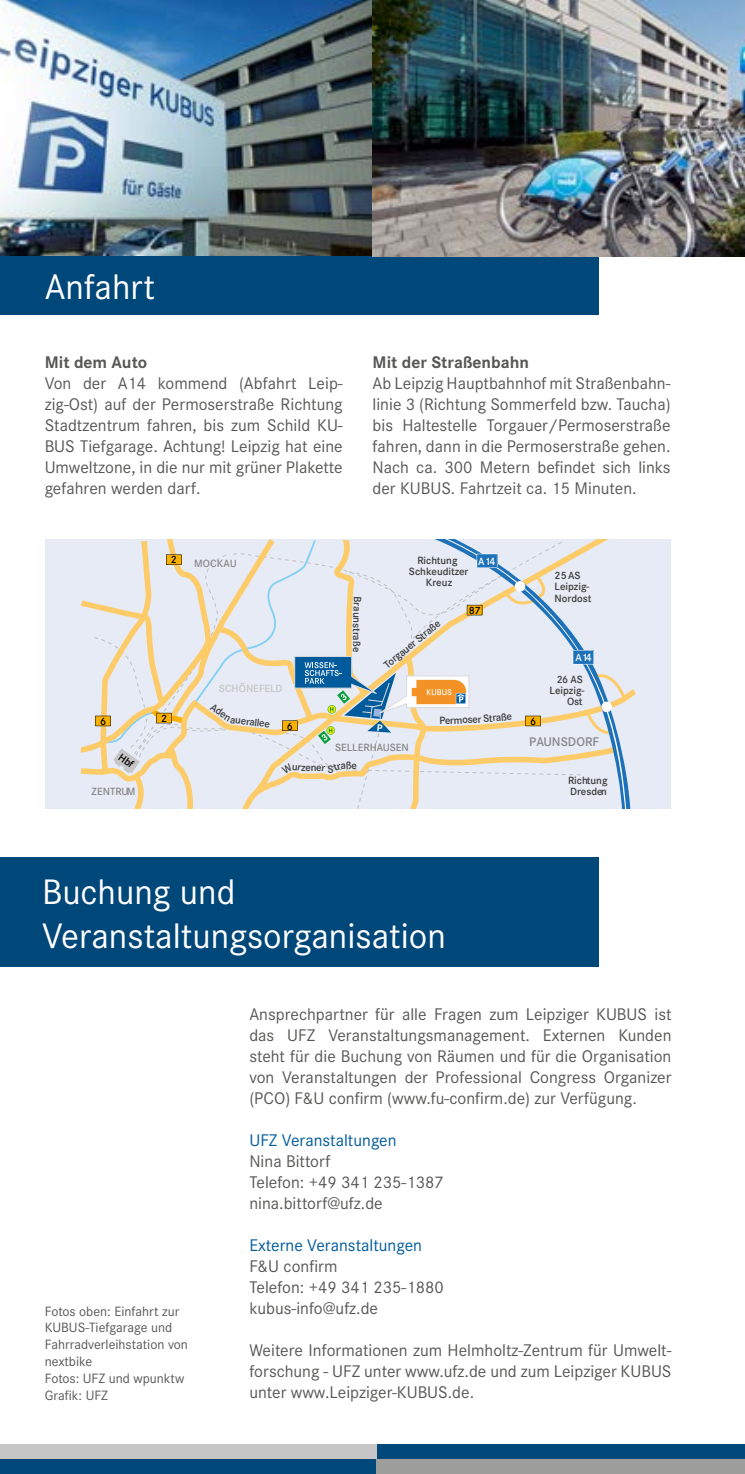
<style>
.page{position:relative;width:745px;height:1474px;background:#fff}
.page>*{position:absolute;margin:0;border:0;box-sizing:border-box;transform-origin:0 0}
.Headline_1{font:36.75px/44.1px "Corporate S";color:#fff}
.Headline_2{font:17.5px/21px "Corporate S";color:#575756;text-align:justify}
.Headline_2-2{font:17.5px "Corporate S";color:#005b9d}
.Headline_2-3{font:700 17.5px "Corporate S";color:#575756}
.Headline_2-4{font:14px/16.8px "Corporate S";color:#575756}
.t1{font:500 12.42px "Corporate SBQ";color:#878787}
.t2{font:500 10.33px/11.2px "Corporate SBQ";color:#3c3c3b}
.t3{font:500 10.33px "Corporate SBQ";color:#878787}
.t4{font:500 10.33px "Corporate SBQ";color:#c6c6c6}
.t5{font:500 10.33px "Corporate SBQ";color:#000}
.t6{font:500 10.33px "Corporate SBQ";letter-spacing:-.07em;color:#fff}
</style>
<div class="page">
<div style="left:0;top:1458px;width:376px;height:15px;background:#00477a"></div>
<div style="left:376px;top:1444px;width:368px;height:14px;background:#00477a"></div>
<svg style="left:744px;top:1444px;width:1px;height:14px"></svg>
<div style="left:0;top:1444px;width:376px;height:14px;background:#c6c6c6"></div>
<div style="left:376px;top:1458px;width:368px;height:15px;background:#9d9d9c"></div>
<div style="left:0;top:857px;width:598px;height:109px;background:#00477a"></div>
<div style="left:45px;top:539px;width:625px;height:270px;background:#e6ebf6"></div>
<div style="left:0;top:255px;width:598px;height:60px;background:#00477a"></div>
<img style="left:0;top:0;width:744px;height:256px">
<svg style="left:81px;top:539px;width:554px;height:270px"></svg>
<p class="Headline_1" style="left:45px;top:265px;width:112px">Anfahrt</p>
<p class="Headline_2-3" style="left:45px;top:352px;width:104px">Mit dem Auto</p>
<p class="Headline_2" style="left:45px;top:373px;width:299px">Von der A14 kommend (Abfahrt Leip&shy;zig-Ost) auf der Permoserstraße Richtung Stadtzentrum fahren, bis zum Schild KU-BUS Tiefgarage. Achtung! Leipzig hat eine Umweltzone, in die nur mit grüner Plakette gefahren werden darf.</p>
<p class="Headline_2-3" style="left:372px;top:352px;width:158px">Mit der Straßenbahn</p>
<p class="Headline_2" style="left:372px;top:373px;width:299px">Ab Leipzig Hauptbahnhof mit Straßenbahn&shy;linie 3 (Richtung Sommerfeld bzw. Taucha) bis Haltestelle Torgauer/Permoserstraße fahren, dann in die Permoserstraße gehen.<br>Nach ca. 300 Metern befindet sich links der KUBUS. Fahrtzeit ca. 15 Minuten.</p>
<p class="t5" style="left:100px;top:715px;width:8px">6</p>
<p class="t5" style="left:171px;top:553px;width:8px">2</p>
<p class="t3" style="left:194px;top:557px;width:44px">MOCKAU</p>
<p class="t5" style="left:161px;top:712px;width:8px">2</p>
<p class="t4" style="left:219px;top:682px;width:65px">SCHÖNEFELD</p>
<p class="t2" style="left:236px;top:714px;width:36px;rotate:7deg">uerallee</p>
<p class="t5" style="left:287px;top:720px;width:8px">6</p>
<p class="t2" style="left:362px;top:631px;width:17px;rotate:90deg">raß</p>
<p class="t2" style="left:408px;top:555px;width:61px;text-align:center">Richtung<br>Schkeuditzer<br>Kreuz</p>
<p class="t6" style="left:478px;top:555px;width:19px">A14</p>
<p class="t2" style="left:381px;top:661px;width:71px;rotate:-39deg">Torgauer Straße</p>
<p class="t5" style="left:468px;top:604px;width:14px">87</p>
<p class="t2" style="left:491px;top:712px;width:21px;rotate:-5deg">raße</p>
<p class="t2" style="left:554px;top:570px;width:38px">25 AS<br>Leipzig-<br>Nordost</p>
<p class="t5" style="left:529px;top:715px;width:8px">6</p>
<p class="t6" style="left:575px;top:651px;width:18px">A14</p>
<p class="t2" style="left:549px;top:674px;width:36px;text-align:right">26 AS<br>Leipzig-<br>Ost</p>
<p class="t3" style="left:91px;top:785px;width:45px">ZENTRUM</p>
<p class="t2" style="left:305px;top:762px;width:7px">e</p>
<p class="t2" style="left:316px;top:762px;width:7px">e</p>
<p class="t3" style="left:335px;top:741px;width:75px">SELLERHAUSEN</p>
<p class="Headline_1" style="left:42px;top:869px;width:405px">Buchung und<br>Veranstaltungsorganisation</p>
<p class="t1" style="left:529px;top:733px;width:71px">PAUNSDORF</p>
<p class="t2" style="left:567px;top:775px;width:41px">Richtung<br>Dresden</p>
<p class="Headline_2-4" style="left:45px;top:1302px;width:145px">Fotos oben: Einfahrt zur<br>KUBUS-Tiefgarage und<br>Fahrradverleihstation von nextbike<br>Fotos: UFZ und wpunktw<br>Grafik: UFZ</p>
<p class="Headline_2" style="left:249px;top:1003px;width:423px">Ansprechpartner für alle Fragen zum Leipziger KUBUS ist das UFZ Veranstaltungsmanagement. Externen Kunden steht für die Buchung von Räumen und für die Organisation von Veranstaltungen der Professional Congress Organizer (PCO) F&amp;U confirm (www.fu-confirm.de) zur Verfügung.</p>
<p class="Headline_2-2" style="left:249px;top:1130px;width:149px">UFZ Veranstaltungen</p>
<p class="Headline_2" style="left:249px;top:1150px;width:82px">Nina Bittorf</p>
<p class="Headline_2" style="left:249px;top:1171px;width:196px">Telefon: +49 341 235-1387</p>
<p class="Headline_2" style="left:249px;top:1192px;width:135px">nina.bittorf@ufz.de</p>
<p class="Headline_2-2" style="left:249px;top:1235px;width:174px">Externe Veranstaltungen</p>
<p class="Headline_2" style="left:249px;top:1255px;width:90px">F&amp;U confirm</p>
<p class="Headline_2" style="left:249px;top:1276px;width:196px">Telefon: +49 341 235-1880</p>
<p class="Headline_2" style="left:249px;top:1297px;width:130px">kubus-info@ufz.de</p>
<p class="Headline_2" style="left:249px;top:1339px;width:423px">Weitere Informationen zum Helmholtz-Zentrum für Umwelt&shy;forschung - UFZ unter www.ufz.de und zum Leipziger KUBUS unter www.Leipziger-KUBUS.de.</p>
</div>
